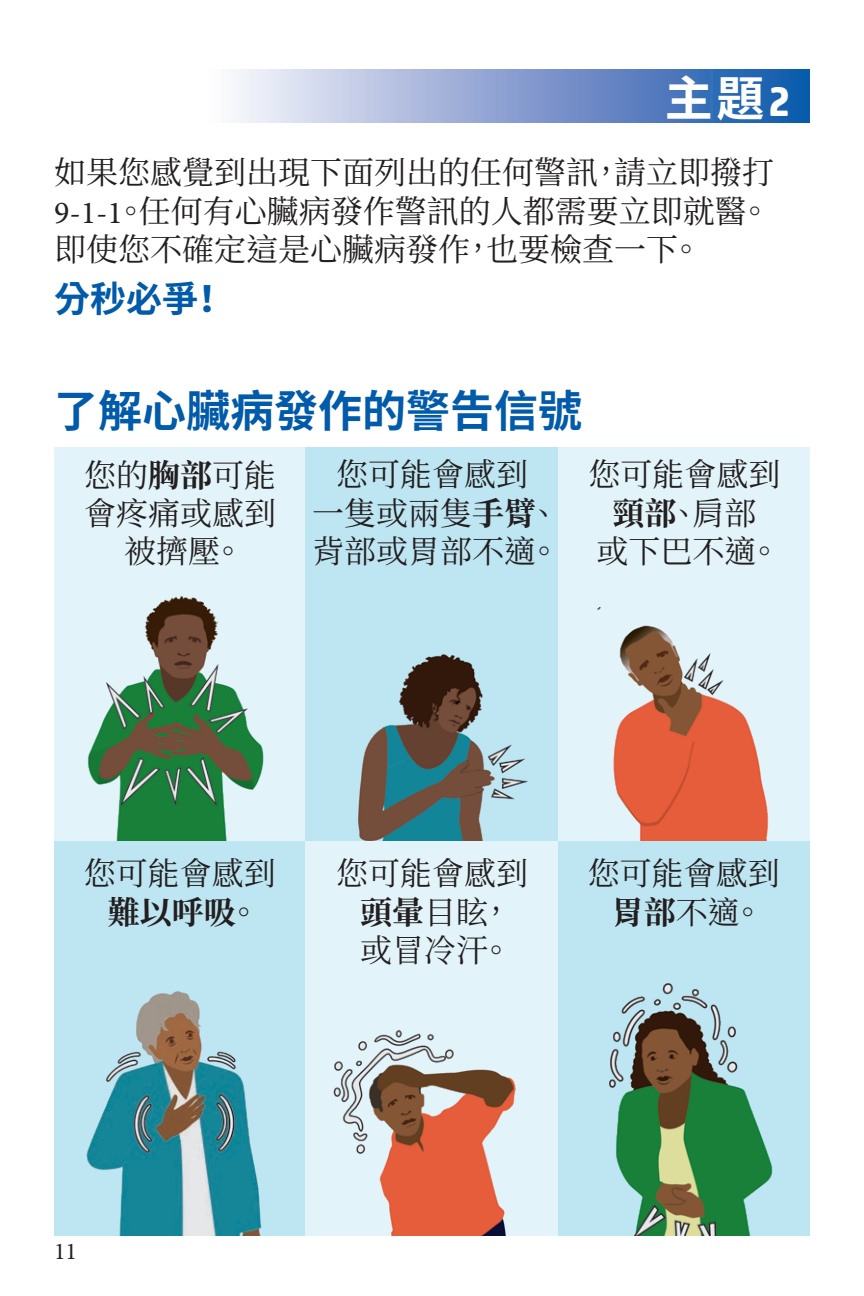
<style>
.page{position:relative;width:864px;height:1296px;background:#fff}
.page>*{position:absolute;margin:0;border:0;box-sizing:border-box;transform-origin:0 0}
.t1{font:700 48px "Noto Sans CJ Ktc";color:#fff}
.t2{font:700 44px "Noto Sans CJ Ktc";color:#015aaa}
.t3{font:700 36px "Noto Sans CJ Ktc";color:#015aaa}
.t4{font:32px/38.4px "Noto Serif CJ Ktc";color:#231f20;text-align:center}
.t5{font:24px "Minion Pro";color:#231f20}
.s1{font-family:"Morl";font-weight:500}
.s2{font-family:"Minion Pro"}
.s3{font-weight:700}
</style>
<div class="page">
<div style="left:54px;top:447px;width:252px;height:394px;background:#e2f4f9"></div>
<img style="left:87px;top:580px;width:219px;height:261px">
<div style="left:558px;top:447px;width:252px;height:394px;background:#e2f4f9"></div>
<img style="left:597px;top:607px;width:172px;height:234px">
<div style="left:306px;top:447px;width:252px;height:394px;background:#bee6f2"></div>
<img style="left:358px;top:654px;width:170px;height:187px">
<div style="left:54px;top:841px;width:252px;height:395px;background:#bee6f2"></div>
<div style="left:558px;top:841px;width:252px;height:395px;background:#bee6f2"></div>
<div style="left:306px;top:841px;width:252px;height:395px;background:#e2f4f9"></div>
<svg style="left:235px;top:70px;width:575px;height:52px;background:#839fd0"></svg>
<img style="left:86px;top:962px;width:220px;height:274px">
<img style="left:609px;top:983px;width:164px;height:253px">
<img style="left:333px;top:1030px;width:183px;height:206px">
<h1 class="t1" style="left:665px;top:71px;width:127px">主題<span class="s1">2</span></h1>
<p class="t4" style="left:54px;top:154px;width:721px;text-align:justify">如果您感覺到出現下面列出的任何警訊，請立即撥打<span class="s2">9-1-1</span>。任何有心臟病發作警訊的人都需要立即就醫。即使您不確定這是心臟病發作，也要檢查一下。</p>
<p class="t3" style="left:54px;top:279px;width:172px">分秒必爭！</p>
<h2 class="t2" style="left:54px;top:386px;width:529px">了解心臟病發作的警告信號</h2>
<p class="t4" style="left:84px;top:456px;width:193px">您的<span class="s3">胸部</span>可能會疼痛或感到被擠壓。</p>
<p class="t4" style="left:312px;top:456px;width:249px">您可能會感到<br>一隻或兩隻<span class="s3">手臂</span>、背部或胃部不適。</p>
<p class="t4" style="left:588px;top:456px;width:193px">您可能會感到<span class="s3">頸部</span>、肩部<br>或下巴不適。</p>
<p class="t4" style="left:84px;top:855px;width:193px">您可能會感到<span class="s3">難以呼吸</span>。</p>
<p class="t4" style="left:336px;top:855px;width:194px">您可能會感到<span class="s3">頭暈</span>目眩，或冒冷汗。</p>
<p class="t4" style="left:588px;top:855px;width:193px">您可能會感到<span class="s3">胃部</span>不適。</p>
<p class="t5" style="left:54px;top:1236px;width:25px">11</p>
</div>
